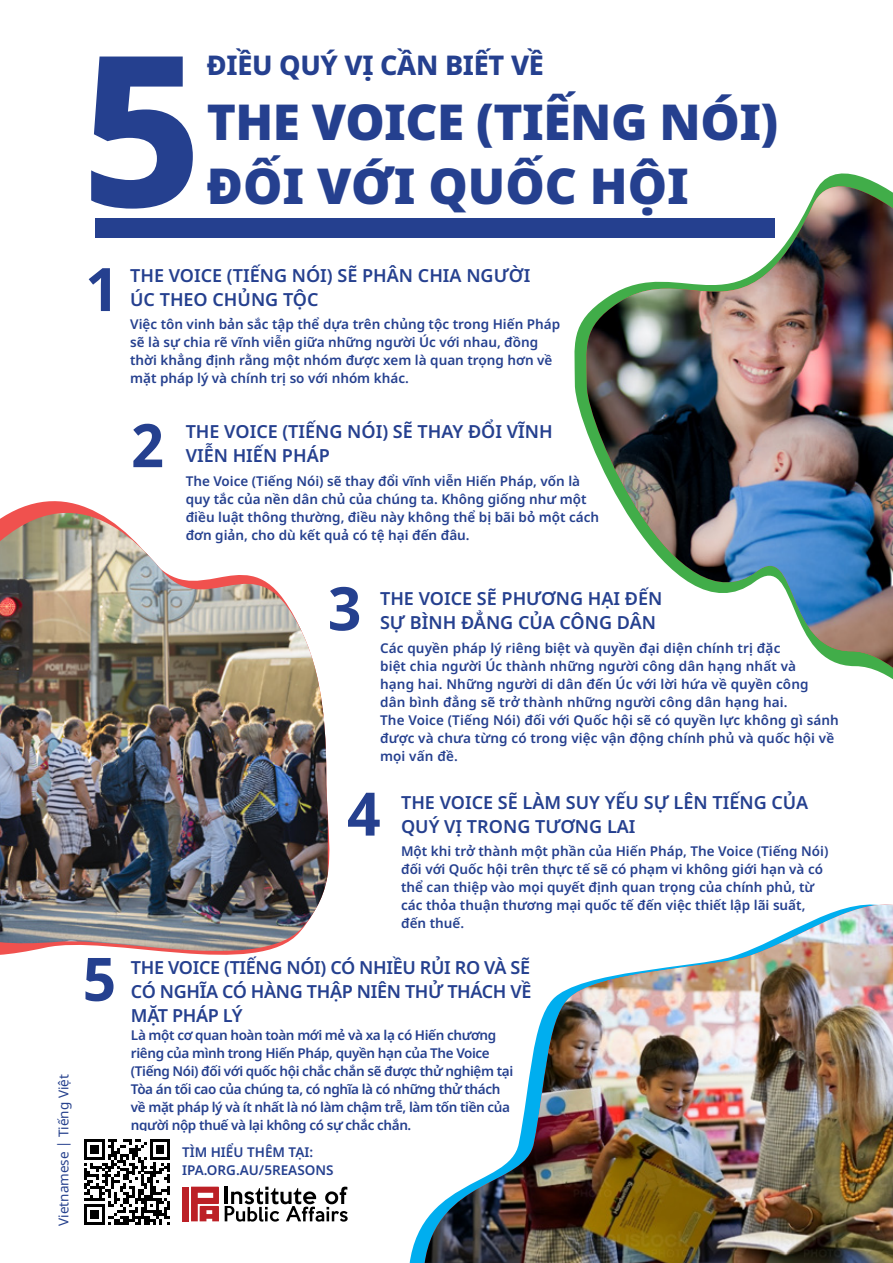
<style>
.page{position:relative;width:893px;height:1263px;background:#fff}
.page>*{position:absolute;margin:0;border:0;box-sizing:border-box;transform-origin:0 0}
.t1{font:800 210px "Noto Sans";color:#25408f}
.t2{font:700 60px "Noto Sans";color:#25408f}
.t3{font:900 49.5px/64.5px "Noto Sans";letter-spacing:-.01em;color:#25408f}
.t4{font:800 27.15px "Noto Sans";letter-spacing:-.01em;color:#25408f}
.t5{font:600 18px/24px "Noto Sans";color:#25408f;text-align:justify}
.t6{font:600 13.5px/18px "Noto Sans";color:#25408f}
.t7{font:600 13.5px/18px "Noto Sans";letter-spacing:-.03em;color:#25408f}
.t8{font:13.5px "Noto Sans";color:#26418d}
</style>
<div class="page">
<div style="left:96px;top:218px;width:679px;height:19px;background:#25408f"></div>
<svg style="left:581px;top:173px;width:312px;height:506px"></svg>
<img style="left:585px;top:186px;width:308px;height:482px">
<svg style="left:0;top:501px;width:330px;height:454px"></svg>
<img style="left:0;top:513px;width:328px;height:439px">
<img style="left:425px;top:904px;width:468px;height:359px">
<svg style="left:225px;top:1187px;width:123px;height:34px"></svg>
<div style="left:182px;top:1187px;width:7px;height:34px;background:#bc2026"></div>
<svg style="left:191px;top:1187px;width:28px;height:34px"></svg>
<svg style="left:84px;top:1139px;width:86px;height:86px"></svg>
<p class="t1" style="left:81px;top:-23px;width:123px">5</p>
<p class="t4" style="left:207px;top:46px;width:339px">ĐIỀU QUÝ VỊ CẦN BIẾT VỀ</p>
<p class="t3" style="left:207px;top:90px;width:573px">THE VOICE (TIẾNG NÓI)<br>ĐỐI VỚI QUỐC HỘI</p>
<p class="t2" style="left:86px;top:247px;width:35px">1</p>
<p class="t5" style="left:130px;top:264px;width:402px">THE VOICE (TIẾNG NÓI) SẼ PHÂN CHIA NGƯỜI</p>
<p class="t5" style="left:130px;top:288px;width:190px">ÚC THEO CHỦNG TỘC</p>
<p class="t6" style="left:130px;top:316px;width:432px">Việc tôn vinh bản sắc tập thể dựa trên chủng tộc trong Hiến Pháp sẽ là sự chia rẽ vĩnh viễn giữa những người Úc với nhau, đồng thời khẳng định rằng một nhóm được xem là quan trọng hơn về mặt pháp lý và chính trị so với nhóm khác.</p>
<p class="t2" style="left:131px;top:403px;width:35px">2</p>
<p class="t5" style="left:186px;top:420px;width:369px">THE VOICE (TIẾNG NÓI) SẼ THAY ĐỔI VĨNH</p>
<p class="t5" style="left:186px;top:444px;width:146px">VIỄN HIẾN PHÁP</p>
<p class="t6" style="left:186px;top:472px;width:415px">The Voice (Tiếng Nói) sẽ thay đổi vĩnh viễn Hiến Pháp, vốn là quy tắc của nền dân chủ của chúng ta. Không giống như một điều luật thông thường, điều này không thể bị bãi bỏ một cách đơn giản, cho dù kết quả có tệ hại đến đâu.</p>
<p class="t2" style="left:83px;top:937px;width:35px">5</p>
<p class="t8" style="left:54px;top:1226px;width:153px;rotate:-90deg">Vietnamese | Tiếng Việt</p>
<p class="t2" style="left:328px;top:566px;width:35px">3</p>
<p class="t5" style="left:380px;top:587px;width:284px">THE VOICE SẼ PHƯƠNG HẠI ĐẾN</p>
<p class="t5" style="left:380px;top:611px;width:277px">SỰ BÌNH ĐẲNG CỦA CÔNG DÂN</p>
<p class="t6" style="left:380px;top:639px;width:430px">Các quyền pháp lý riêng biệt và quyền đại diện chính trị đặc biệt chia người Úc thành những người công dân hạng nhất và hạng hai. Những người di dân đến Úc với lời hứa về quyền công dân bình đẳng sẽ trở thành những người công dân hạng hai.</p>
<p class="t6" style="left:380px;top:711px;width:460px">The Voice (Tiếng Nói) đối với Quốc hội sẽ có quyền lực không gì sánh được và chưa từng có trong việc vận động chính phủ và quốc hội về mọi vấn đề.</p>
<p class="t2" style="left:348px;top:771px;width:35px">4</p>
<p class="t5" style="left:401px;top:790px;width:409px">THE VOICE SẼ LÀM SUY YẾU SỰ LÊN TIẾNG CỦA</p>
<p class="t5" style="left:401px;top:814px;width:236px">QUÝ VỊ TRONG TƯƠNG LAI</p>
<p class="t6" style="left:401px;top:843px;width:429px">Một khi trở thành một phần của Hiến Pháp, The Voice (Tiếng Nói) đối với Quốc hội trên thực tế sẽ có phạm vi không giới hạn và có thể can thiệp vào mọi quyết định quan trọng của chính phủ, từ các thỏa thuận thương mại quốc tế đến việc thiết lập lãi suất, đến thuế.</p>
<p class="t5" style="left:131px;top:956px;width:402px">THE VOICE (TIẾNG NÓI) CÓ NHIỀU RỦI RO VÀ SẼ CÓ NGHĨA CÓ HÀNG THẬP NIÊN THỬ THÁCH VỀ MẶT PHÁP LÝ</p>
<p class="t7" style="left:131px;top:1027px;width:384px">Là một cơ quan hoàn toàn mới mẻ và xa lạ có Hiến chương riêng của mình trong Hiến Pháp, quyền hạn của The Voice (Tiếng Nói) đối với quốc hội chắc chắn sẽ được thử nghiệm tại Tòa án tối cao của chúng ta, có nghĩa là có những thử thách về mặt pháp lý và ít nhất là nó làm chậm trễ, làm tốn tiền của người nộp thuế và lại không có sự chắc chắn.</p>
<p class="t6" style="left:182px;top:1143px;width:153px">TÌM HIỂU THÊM TẠI:<br>IPA.ORG.AU/5REASONS</p>
</div>
